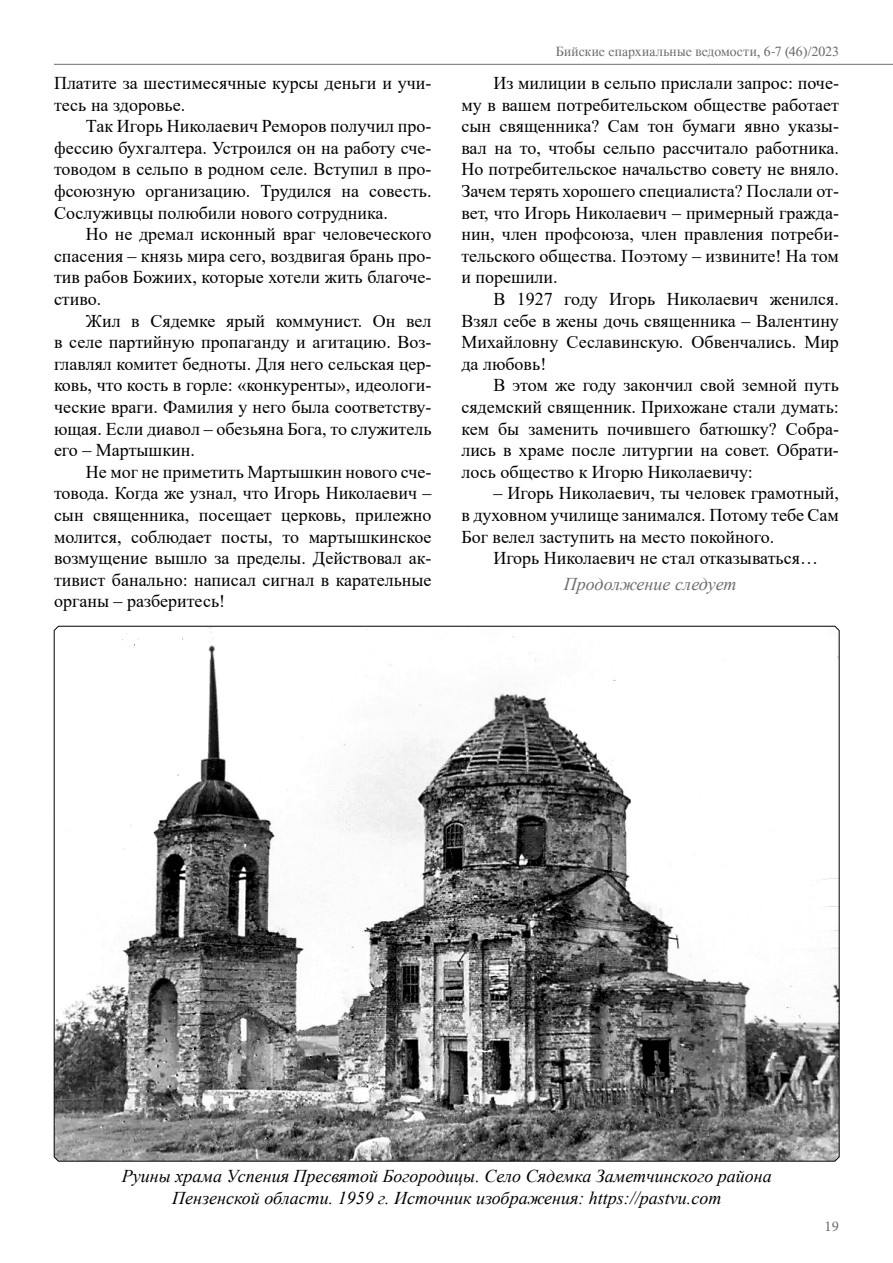
<style>
.page{position:relative;width:893px;height:1263px;background:#fff}
.page>*{position:absolute;margin:0;border:0;box-sizing:border-box;transform-origin:0 0}
.t1{font:18px/21.6px "Times New Roman";color:#000;text-align:justify}
.t2{font:italic 18px/21.6px "Times New Roman";color:#000;text-align:center}
.t3{font:italic 18px "Times New Roman";color:#6d6e71}
.t4{font:15px "Minion Pro";color:#6d6e71}
.t5{font:13.5px "Time";letter-spacing:.005em;color:#6d6e71}
</style>
<div class="page">
<hr style="left:54px;top:64px;width:839px;height:1px;background:#6d6e71">
<svg style="left:54px;top:626px;width:785px;height:535px"></svg>
<p class="t1" style="left:54px;top:72px;width:379px">Платите за шестимесячные курсы деньги и учи&shy;тесь на здоровье.</p>
<p class="t1" style="left:54px;top:115px;width:379px;text-indent:32px">Так Игорь Николаевич Реморов получил про&shy;фессию бухгалтера. Устроился он на работу сче&shy;товодом в сельпо в родном селе. Вступил в про&shy;фсоюзную организацию. Трудился на совесть.<br>Сослуживцы полюбили нового сотрудника.</p>
<p class="t1" style="left:54px;top:223px;width:379px;text-indent:32px">Но не дремал исконный враг человеческого спасения ‒ князь мира сего, воздвигая брань про&shy;тив рабов Божиих, которые хотели жить благоче&shy;стиво.</p>
<p class="t1" style="left:54px;top:309px;width:379px;text-indent:32px">Жил в Сядемке ярый коммунист. Он вел в селе партийную пропаганду и агитацию. Воз&shy;главлял комитет бедноты. Для него сельская цер&shy;ковь, что кость в горле: «конкуренты», идеологи&shy;ческие враги. Фамилия у него была соответству&shy;ющая. Если диавол ‒ обезьяна Бога, то служитель его ‒ Мартышкин.</p>
<p class="t1" style="left:54px;top:460px;width:379px;text-indent:32px">Не мог не приметить Мартышкин нового сче&shy;товода. Когда же узнал, что Игорь Николаевич ‒ сын священника, посещает церковь, прилежно молится, соблюдает посты, то мартышкинское возмущение вышло за пределы. Действовал ак&shy;тивист банально: написал сигнал в карательные органы ‒ разберитесь!</p>
<p class="t5" style="left:556px;top:44px;width:285px">Бийские епархиальные ведомости, 6-7 (46)/2023</p>
<p class="t1" style="left:461px;top:72px;width:379px;text-indent:32px">Из милиции в сельпо прислали запрос: поче&shy;му в вашем потребительском обществе работает сын священника? Сам тон бумаги явно указы&shy;вал на то, чтобы сельпо рассчитало работника.<br>Но потребительское начальство совету не вняло.<br>Зачем терять хорошего специалиста? Послали от&shy;вет, что Игорь Николаевич ‒ примерный гражда&shy;нин, член профсоюза, член правления потреби&shy;тельского общества. Поэтому ‒ извините! На том и порешили.</p>
<p class="t1" style="left:461px;top:288px;width:379px;text-indent:32px">В 1927 году Игорь Николаевич женился.<br>Взял себе в жены дочь священника ‒ Валентину Михайловну Сеславинскую. Обвенчались. Мир да любовь!</p>
<p class="t1" style="left:461px;top:374px;width:379px;text-indent:32px">В этом же году закончил свой земной путь сядемский священник. Прихожане стали думать: кем бы заменить почившего батюшку? Собра&shy;лись в храме после литургии на совет. Обрати&shy;лось общество к Игорю Николаевичу:</p>
<p class="t1" style="left:461px;top:482px;width:379px;text-indent:32px">‒ Игорь Николаевич, ты человек грамотный, в духовном училище занимался. Потому тебе Сам Бог велел заступить на место покойного.</p>
<p class="t1" style="left:493px;top:547px;width:326px">Игорь Николаевич не стал отказываться…</p>
<p class="t3" style="left:564px;top:572px;width:174px">Продолжение следует</p>
<p class="t2" style="left:122px;top:1165px;width:651px">Руины храма Успения Пресвятой Богородицы. Село Сядемка Заметчинского района<br>Пензенской области. 1959 г. Источник изображения: https://pastvu.com</p>
<p class="t4" style="left:825px;top:1216px;width:16px">19</p>
</div>
